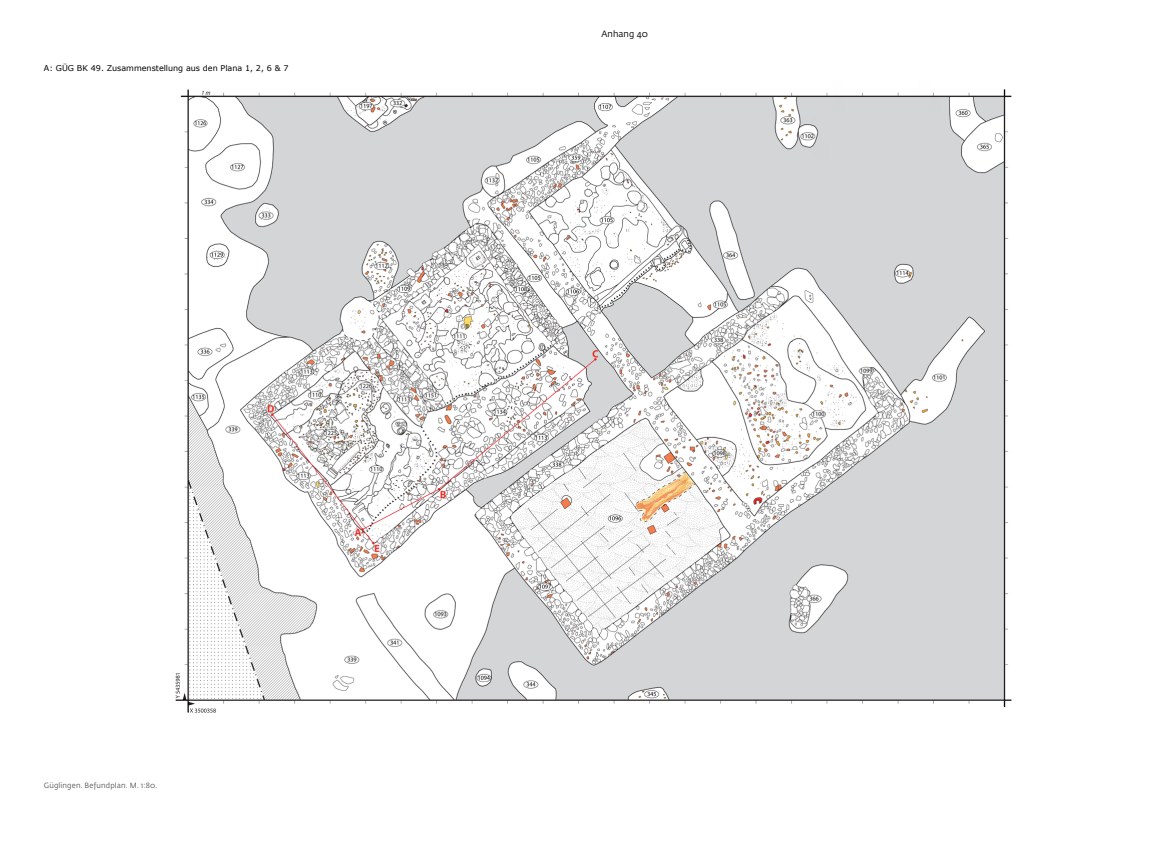
<style>
.page{position:relative;width:1163px;height:842px;background:#fff}
.page>*{position:absolute;margin:0;border:0;box-sizing:border-box;transform-origin:0 0}
.t1{font:9px "Fedra Sans Pro";letter-spacing:.01em;color:#000}
.t2{font:8px "Verdana";color:#000}
.t3{font:7.5px "Fedra Sans Pro";letter-spacing:.02em;color:#58585a}
</style>
<div class="page">
<img style="left:175px;top:89px;width:837px;height:624px">
<p class="t2" style="left:44px;top:63px;width:246px">A: GÜG BK 49. Zusammenstellung aus den Plana 1, 2, 6 &amp; 7</p>
<p class="t3" style="left:44px;top:780px;width:115px">Güglingen. Befundplan. M. 1:80.</p>
<p class="t1" style="left:601px;top:27px;width:48px">Anhang 40</p>
</div>
